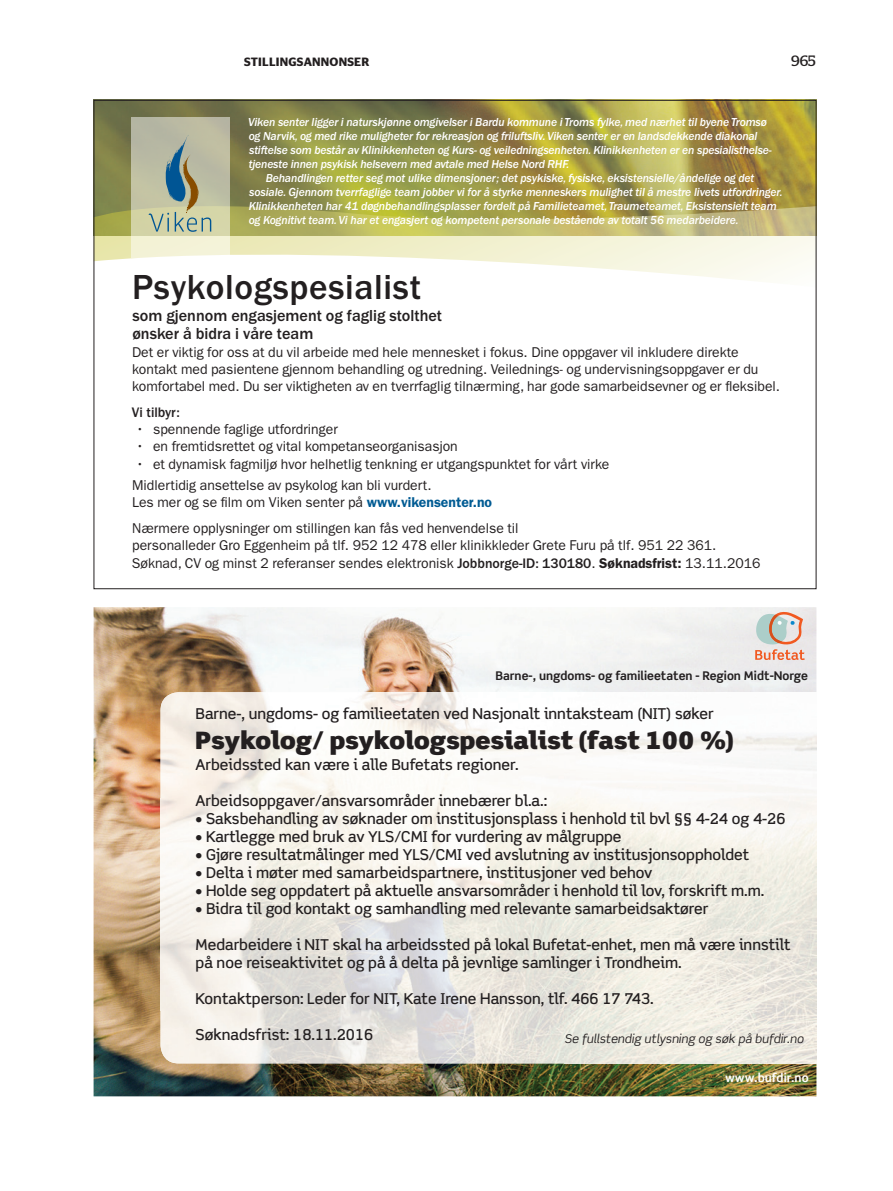
<style>
.page{position:relative;width:893px;height:1191px;background:#fff}
.page>*{position:absolute;margin:0;border:0;box-sizing:border-box;transform-origin:0 0}
.t1{font:500 36px "ITC Franklin Gothic Std";letter-spacing:.02em;color:#231f20}
.t2{font:900 24px "Scene Alt";color:#231f20}
.t3{font:500 16.5px/18px "ITC Franklin Gothic Std";color:#231f20}
.t4{font:500 15px/18px "Scene Alt";color:#231f20}
.t5{font:15px "Stag";color:#231f20}
.t6{font:14.25px/17.2px "ITC Franklin Gothic Std";color:#231f20}
.t7{font:500 14.25px "ITC Franklin Gothic Std";color:#231f20}
.t8{font:12px/14.1px "ITC Franklin Gothic Std Med It";letter-spacing:-.015em;color:#fff}
.t9{font:700 12px "Scene";color:#231f20}
.t10{font:italic 12px "Scene";color:#231f20}
.t11{font:600 12px "Stag Sans";color:#231f20}
.t12{font:700 12px "Scene";color:#fff}
.s1{font-weight:600;color:#015b93}
.s2{font-weight:500}
.s3{font-weight:600}
</style>
<div class="page">
<img style="left:96px;top:102px;width:718px;height:93px">
<svg style="left:96px;top:195px;width:718px;height:86px"></svg>
<svg style="left:131px;top:117px;width:98px;height:140px"></svg>
<svg style="left:149px;top:135px;width:62px;height:97px"></svg>
<img style="left:94px;top:607px;width:722px;height:489px">
<img style="left:161px;top:692px;width:655px;height:371px">
<svg style="left:755px;top:612px;width:50px;height:48px"></svg>
<p class="t11" style="left:244px;top:54px;width:9px">STILLINGSANNONSER</p>
<p class="t5" style="left:791px;top:52px;width:26px">965</p>
<p class="t8" style="left:248px;top:115px;width:525px">Viken senter ligger i naturskjønne omgivelser i Bardu kommune i Troms fylke, med nærhet til byene Tromsø og Narvik, og med rike muligheter for rekreasjon og friluftsliv. Viken senter er en landsdekkende diakonal stiftelse som består av Klinikkenheten og Kurs- og veiledningsenheten. Klinikkenheten er en spesialisthelse&shy;tjeneste innen psykisk helsevern med avtale med Helse Nord RHF.</p>
<p class="t8" style="left:249px;top:171px;width:535px;text-indent:17px">Behandlingen retter seg mot ulike dimensjoner; det psykiske, fysiske, eksistensielle/åndelige og det sosiale. Gjennom tverrfaglige team jobber vi for å styrke menneskers mulighet til å mestre livets utfordringer.<br>Klinikkenheten har 41 døgnbehandlingsplasser fordelt på Familieteamet, Traumeteamet, Eksistensielt team og Kognitivt team. Vi har et engasjert og kompetent personale bestående av totalt 56 medarbeidere.</p>
<h1 class="t1" style="left:132px;top:267px;width:290px">Psykologspesialist</h1>
<p class="t3" style="left:132px;top:307px;width:311px">som gjennom engasjement og faglig stolthet ønsker å bidra i våre team</p>
<p class="t6" style="left:132px;top:343px;width:649px">Det er viktig for oss at du vil arbeide med hele mennesket i fokus. Dine oppgaver vil inkludere direkte kontakt med pasientene gjennom behandling og utredning. Veilednings- og undervisningsoppgaver er du komfortabel med. Du ser viktigheten av en tverrfaglig tilnærming, har gode samarbeidsevner og er fleksibel.</p>
<p class="t7" style="left:132px;top:404px;width:50px">Vi tilbyr:</p>
<p class="t6" style="left:136px;top:421px;width:204px">• spennende faglige utfordringer</p>
<p class="t6" style="left:136px;top:438px;width:324px">• en fremtidsrettet og vital kompetanseorganisasjon</p>
<p class="t6" style="left:132px;top:453px;width:479px;line-height:21.5px">• et dynamisk fagmiljø hvor helhetlig tenkning er utgangspunktet for vårt virke<br>Midlertidig ansettelse av psykolog kan bli vurdert.</p>
<p class="t6" style="left:132px;top:490px;width:388px;line-height:25.8px">Les mer og se film om Viken senter på <span class="s1">www.vikensenter.no<br></span>Nærmere opplysninger om stillingen kan fås ved henvendelse til</p>
<p class="t6" style="left:132px;top:537px;width:630px">personalleder Gro Eggenheim på tlf. 952 12 478 eller klinikkleder Grete Furu på tlf. 951 22 361.<br>Søknad, CV og minst 2 referanser sendes elektronisk <span class="s2">Jobbnorge-ID: 130180</span>. <span class="s3">Søknadsfrist:</span> 13.11.2016</p>
<p class="t9" style="left:495px;top:668px;width:314px">Barne-, ungdoms- og familieetaten - Region Midt-Norge</p>
<p class="t4" style="left:196px;top:704px;width:520px">Barne-, ungdoms- og familieetaten ved Nasjonalt inntaksteam (NIT) søker</p>
<h2 class="t2" style="left:196px;top:724px;width:540px">Psykolog/ psykologspesialist (fast 100 %)</h2>
<p class="t4" style="left:196px;top:755px;width:325px">Arbeidssted kan være i alle Bufetats regioner.</p>
<p class="t4" style="left:196px;top:791px;width:353px">Arbeidsoppgaver/ansvarsområder innebærer bl.a.:</p>
<p class="t4" style="left:196px;top:809px;width:591px">• Saksbehandling av søknader om institusjonsplass i henhold til bvl §§ 4-24 og 4-26</p>
<p class="t4" style="left:196px;top:827px;width:427px">• Kartlegge med bruk av YLS/CMI for vurdering av målgruppe</p>
<p class="t4" style="left:196px;top:845px;width:555px">• Gjøre resultatmålinger med YLS/CMI ved avslutning av institusjonsoppholdet</p>
<p class="t4" style="left:196px;top:863px;width:458px">• Delta i møter med samarbeidspartnere, institusjoner ved behov</p>
<p class="t4" style="left:196px;top:881px;width:570px">• Holde seg oppdatert på aktuelle ansvarsområder i henhold til lov, forskrift m.m.</p>
<p class="t4" style="left:196px;top:899px;width:514px">• Bidra til god kontakt og samhandling med relevante samarbeidsaktører</p>
<p class="t4" style="left:196px;top:935px;width:596px">Medarbeidere i NIT skal ha arbeidssted på lokal Bufetat-enhet, men må være innstilt på noe reiseaktivitet og på å delta på jevnlige samlinger i Trondheim.</p>
<p class="t4" style="left:196px;top:989px;width:460px">Kontaktperson: Leder for NIT, Kate Irene Hansson, tlf. 466 17 743.</p>
<p class="t4" style="left:196px;top:1025px;width:179px">Søknadsfrist: 18.11.2016</p>
<p class="t12" style="left:725px;top:1069px;width:85px">www.bufdir.no</p>
<p class="t10" style="left:564px;top:1031px;width:241px">Se fullstendig utlysning og søk på bufdir.no</p>
</div>
